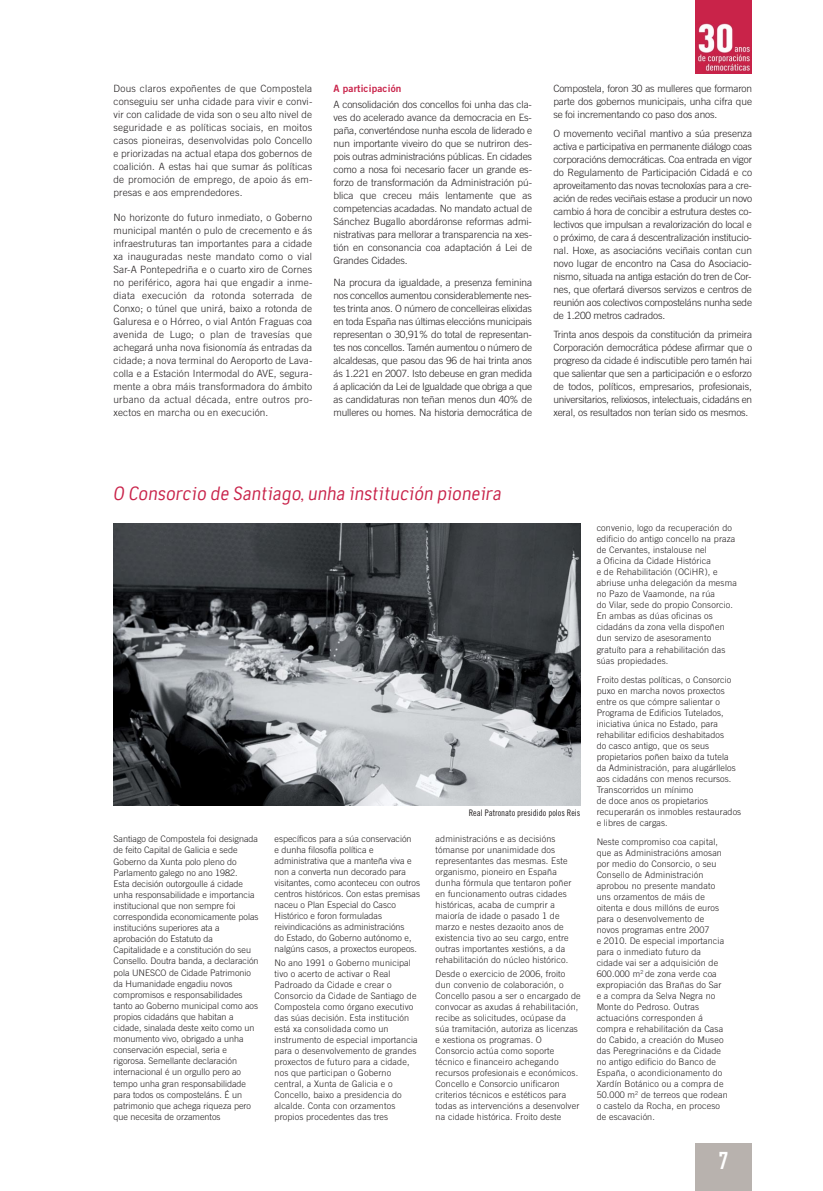
<style>
.page{position:relative;width:823px;height:1191px;background:#fff}
.page>*{position:absolute;margin:0;border:0;box-sizing:border-box;transform-origin:0 0}
.t1{font:700 24px "DIN Cond";color:#fff}
.t2{font:italic 20px "Tempelhof";color:#c9234a}
.t3{font:300 10px/13px "Trade Gothic";letter-spacing:-.015em;color:#231f20;text-align:justify}
.t4{font:10px "Trade Gothic Bold Two";letter-spacing:.015em;color:#c9234a}
.t5{font:300 9px/11px "Trade Gothic";letter-spacing:.015em;color:#231f20}
.t6{font:9px "Trade Gothic Cond Eighteen";color:#231f20}
</style>
<div class="page">
<img style="left:113px;top:523px;width:467px;height:282px">
<img style="left:695px;top:0;width:56px;height:74px">
<div style="left:694px;top:1143px;width:57px;height:48px;background:#b8b2ae"></div>
<p class="t3" style="left:113px;top:83px;width:200px">Dous claros expoñentes de que Compostela conseguiu ser unha cidade para vivir e convi&shy;vir con calidade de vida son o seu alto nivel de seguridade e as políticas sociais, en moitos casos pioneiras, desenvolvidas polo Concello e priorizadas na actual etapa dos gobernos de coalición. A estas hai que sumar ás políticas de promoción de emprego, de apoio ás em&shy;presas e aos emprendedores.</p>
<p class="t3" style="left:113px;top:211px;width:200px">No horizonte do futuro inmediato, o Goberno municipal mantén o pulo de crecemento e ás infraestruturas tan importantes para a cidade xa inauguradas neste mandato como o vial Sar-A Pontepedriña e o cuarto xiro de Cornes no periférico, agora hai que engadir a inme&shy;diata execución da rotonda soterrada de Conxo; o túnel que unirá, baixo a rotonda de Galuresa e o Hórreo, o vial Antón Fraguas coa avenida de Lugo; o plan de travesías que achegará unha nova fisionomía ás entradas da cidade; a nova terminal do Aeroporto de Lava&shy;colla e a Estación Intermodal do AVE, segura&shy;mente a obra máis transformadora do ámbito urbano da actual década, entre outros pro&shy;xectos en marcha ou en execución.</p>
<p class="t4" style="left:333px;top:85px;width:69px">A participación</p>
<p class="t3" style="left:333px;top:99px;width:200px">A consolidación dos concellos foi unha das cla&shy;ves do acelerado avance da democracia en Es&shy;paña, converténdose nunha escola de liderado e nun importante viveiro do que se nutriron des&shy;pois outras administracións públicas. En cidades como a nosa foi necesario facer un grande es&shy;forzo de transformación da Administración pú&shy;blica que creceu máis lentamente que as competencias acadadas. No mandato actual de Sánchez Bugallo abordáronse reformas admi&shy;nistrativas para mellorar a transparencia na xes&shy;tión en consonancia coa adaptación á Lei de Grandes Cidades.</p>
<p class="t3" style="left:333px;top:276px;width:200px">Na procura da igualdade, a presenza feminina nos concellos aumentou considerablemente nes&shy;tes trinta anos. O número de concelleiras elixidas en toda España nas últimas eleccións municipais representan o 30,91% do total de representan&shy;tes nos concellos. Tamén aumentou o número de alcaldesas, que pasou das 96 de hai trinta anos ás 1.221 en 2007. Isto debeuse en gran medida á aplicación da Lei de Igualdade que obriga a que as candidaturas non teñan menos dun 40% de mulleres ou homes. Na historia democrática de</p>
<p class="t3" style="left:553px;top:83px;width:200px">Compostela, foron 30 as mulleres que formaron parte dos gobernos municipais, unha cifra que se foi incrementando co paso dos anos.</p>
<p class="t3" style="left:553px;top:128px;width:200px">O movemento veciñal mantivo a súa presenza activa e participativa en permanente diálogo coas corporacións democráticas. Coa entrada en vigor do Regulamento de Participación Cidadá e co aproveitamento das novas tecnoloxías para a cre&shy;ación de redes veciñais estase a producir un novo cambio á hora de concibir a estrutura destes co&shy;lectivos que impulsan a revalorización do local e o próximo, de cara á descentralización institucio&shy;nal. Hoxe, as asociacións veciñais contan cun novo lugar de encontro na Casa do Asociacio&shy;nismo, situada na antiga estación do tren de Cor&shy;nes, que ofertará diversos servizos e centros de reunión aos colectivos composteláns nunha sede de 1.200 metros cadrados.</p>
<p class="t3" style="left:553px;top:328px;width:200px">Trinta anos despois da constitución da primeira Corporación democrática pódese afirmar que o progreso da cidade é indiscutible pero tamén hai que salientar que sen a participación e o esforzo de todos, políticos, empresarios, profesionais, universitarios, relixiosos, intelectuais, cidadáns en xeral, os resultados non terían sido os mesmos.</p>
<h2 class="t2" style="left:113px;top:487px;width:389px">O Consorcio de Santiago, unha institución pioneira</h2>
<p class="t5" style="left:113px;top:834px;width:146px">Santiago de Compostela foi designada de feito Capital de Galicia e sede Goberno da Xunta polo pleno do Parlamento galego no ano 1982.<br>Esta decisión outorgoulle á cidade unha responsabilidade e importancia institucional que non sempre foi correspondida economicamente polas institucións superiores ata a aprobación do Estatuto da Capitalidade e a constitución do seu Consello. Doutra banda, a declaración pola UNESCO de Cidade Patrimonio da Humanidade engadiu novos compromisos e responsabilidades tanto ao Goberno municipal como aos propios cidadáns que habitan a cidade, sinalada deste xeito como un monumento vivo, obrigado a unha conservación especial, seria e rigorosa. Semellante declaración internacional é un orgullo pero ao tempo unha gran responsabilidade para todos os composteláns. É un patrimonio que achega riqueza pero que necesita de orzamentos</p>
<p class="t5" style="left:274px;top:834px;width:147px">específicos para a súa conservación<br>e dunha filosofía política e administrativa que a manteña viva e non a converta nun decorado para visitantes, como aconteceu con outros centros históricos. Con estas premisas naceu o Plan Especial do Casco Histórico e foron formuladas reivindicacións as administracións<br>do Estado, do Goberno autónomo e, nalgúns casos, a proxectos europeos.</p>
<p class="t5" style="left:274px;top:958px;width:144px">No ano 1991 o Goberno municipal tivo o acerto de activar o Real<br>Padroado da Cidade e crear o<br>Consorcio da Cidade de Santiago de<br>Compostela como órgano executivo das súas decisión. Esta institución está xa consolidada como un instrumento de especial importancia para o desenvolvemento de grandes proxectos de futuro para a cidade, nos que participan o Goberno central, a Xunta de Galicia e o<br>Concello, baixo a presidencia do alcalde. Conta con orzamentos propios procedentes das tres</p>
<p class="t6" style="left:468px;top:809px;width:113px">Real Patronato presidido polos Reis</p>
<p class="t5" style="left:435px;top:834px;width:137px">administracións e as decisións tómanse por unanimidade dos representantes das mesmas. Este organismo, pioneiro en España dunha fórmula que tentaron poñer en funcionamento outras cidades históricas, acaba de cumprir a maioría de idade o pasado 1 de marzo e nestes dezaoito anos de existencia tivo ao seu cargo, entre outras importantes xestións, a da rehabilitación do núcleo histórico.</p>
<p class="t5" style="left:435px;top:969px;width:146px">Desde o exercicio de 2006, froito dun convenio de colaboración, o Concello pasou a ser o encargado de convocar as axudas á rehabilitación, recibe as solicitudes, ocúpase da súa tramitación, autoriza as licenzas e xestiona os programas. O Consorcio actúa como soporte técnico e financeiro achegando recursos profesionais e económicos.<br>Concello e Consorcio unificaron criterios técnicos e estéticos para todas as intervencións a desenvolver na cidade histórica. Froito deste</p>
<p class="t5" style="left:596px;top:523px;width:142px">convenio, logo da recuperación do edificio do antigo concello na praza de Cervantes, instalouse nel<br>a Oficina da Cidade Histórica<br>e de Rehabilitación (OCiHR), e abriuse unha delegación da mesma no Pazo de Vaamonde, na rúa<br>do Vilar, sede do propio Consorcio.<br>En ambas as dúas oficinas os cidadáns da zona vella dispoñen dun servizo de asesoramento gratuíto para a rehabilitación das súas propiedades.</p>
<p class="t5" style="left:596px;top:675px;width:146px">Froito destas políticas, o Consorcio puxo en marcha novos proxectos entre os que cómpre salientar o<br>Programa de Edificios Tutelados, iniciativa única no Estado, para rehabilitar edificios deshabitados<br>do casco antigo, que os seus propietarios poñen baixo da tutela<br>da Administración, para alugárllelos aos cidadáns con menos recursos.<br>Transcorridos un mínimo<br>de doce anos os propietarios recuperarán os inmobles restaurados e libres de cargas.</p>
<p class="t5" style="left:596px;top:837px;width:132px">Neste compromiso coa capital, que as Administracións amosan por medio do Consorcio, o seu<br>Consello de Administración aprobou no presente mandato uns orzamentos de máis de oitenta e dous millóns de euros para o desenvolvemento de novos programas entre 2007<br>e 2010. De especial importancia para o inmediato futuro da cidade vai ser a adquisición de<br>600.000 m<sup>2</sup> de zona verde coa expropiación das Brañas do Sar e a compra da Selva Negra no<br>Monte do Pedroso. Outras actuacións corresponden á compra e rehabilitación da Casa do Cabido, a creación do Museo das Peregrinacións e da Cidade no antigo edificio do Banco de<br>España, o acondicionamento do<br>Xardín Botánico ou a compra de<br>50.000 m<sup>2</sup> de terreos que rodean o castelo da Rocha, en proceso de escavación.</p>
<h1 class="t1" style="left:718px;top:1151px;width:11px">7</h1>
</div>
